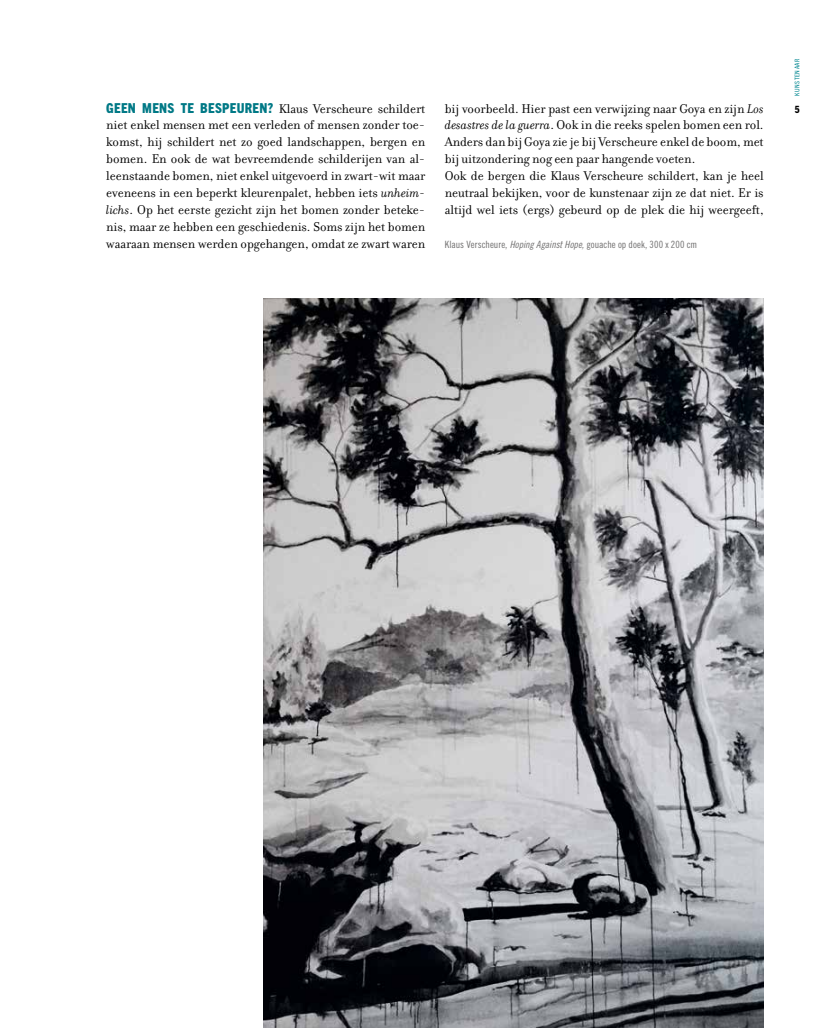
<style>
.page{position:relative;width:815px;height:1028px;background:#fff}
.page>*{position:absolute;margin:0;border:0;box-sizing:border-box;transform-origin:0 0}
.t1{font:13.75px/16.9px "Filosofia OT";letter-spacing:-.005em;color:#000;text-align:justify}
.t2{font:10px "Trade Gothic LT Std Cn 18";letter-spacing:.005em;color:#706f6f}
.t3{font:800 condensed 10px "Trade Gothic Next LT Pro";color:#000}
.t4{font:condensed 6.5px "Trade Gothic Next LT Pro";letter-spacing:.08em;color:#008690}
.s1{font-family:"Trade Gothic Next LT Pro";font-weight:800;font-stretch:condensed;color:#007986}
.s2{font-style:italic}
.s3{font-family:"Trade Gothic LT Std Cn 18 Obl"}
</style>
<div class="page">
<img style="left:264px;top:298px;width:500px;height:730px">
<p class="t1" style="left:106px;top:100px;width:320px"><span class="s1">GEEN MENS TE BESPEUREN?</span> Klaus Verscheure schildert niet enkel mensen met een verleden of mensen zonder toe&shy;komst, hij schildert net zo goed landschappen, bergen en bomen. En ook de wat bevreemdende schilderijen van al&shy;leenstaande bomen, niet enkel uitgevoerd in zwart-wit maar eveneens in een beperkt kleurenpalet, hebben iets <span class="s2">unheim&shy;lichs</span>. Op het eerste gezicht zijn het bomen zonder beteke&shy;nis, maar ze hebben een geschiedenis. Soms zijn het bomen waaraan mensen werden opgehangen, omdat ze zwart waren</p>
<p class="t1" style="left:445px;top:100px;width:320px;text-align:left">bij voorbeeld. Hier past een verwijzing naar Goya en zijn <span class="s2">Los desastres de la guerra</span>. Ook in die reeks spelen bomen een rol.<br>Anders dan bij Goya zie je bij Verscheure enkel de boom, met bij uitzondering nog een paar hangende voeten.<br>Ook de bergen die Klaus Verscheure schildert, kan je heel neutraal bekijken, voor de kunstenaar zijn ze dat niet. Er is altijd wel iets (ergs) gebeurd op de plek die hij weergeeft,</p>
<p class="t2" style="left:445px;top:238px;width:254px">Klaus Verscheure, <span class="s3">Hoping Against Hope,</span> gouache op doek, 300 x 200 cm</p>
<p class="t4" style="left:793px;top:96px;width:39px;rotate:-90deg">kunstenaar</p>
<p class="t3" style="left:795px;top:102px;width:6px">5</p>
</div>
